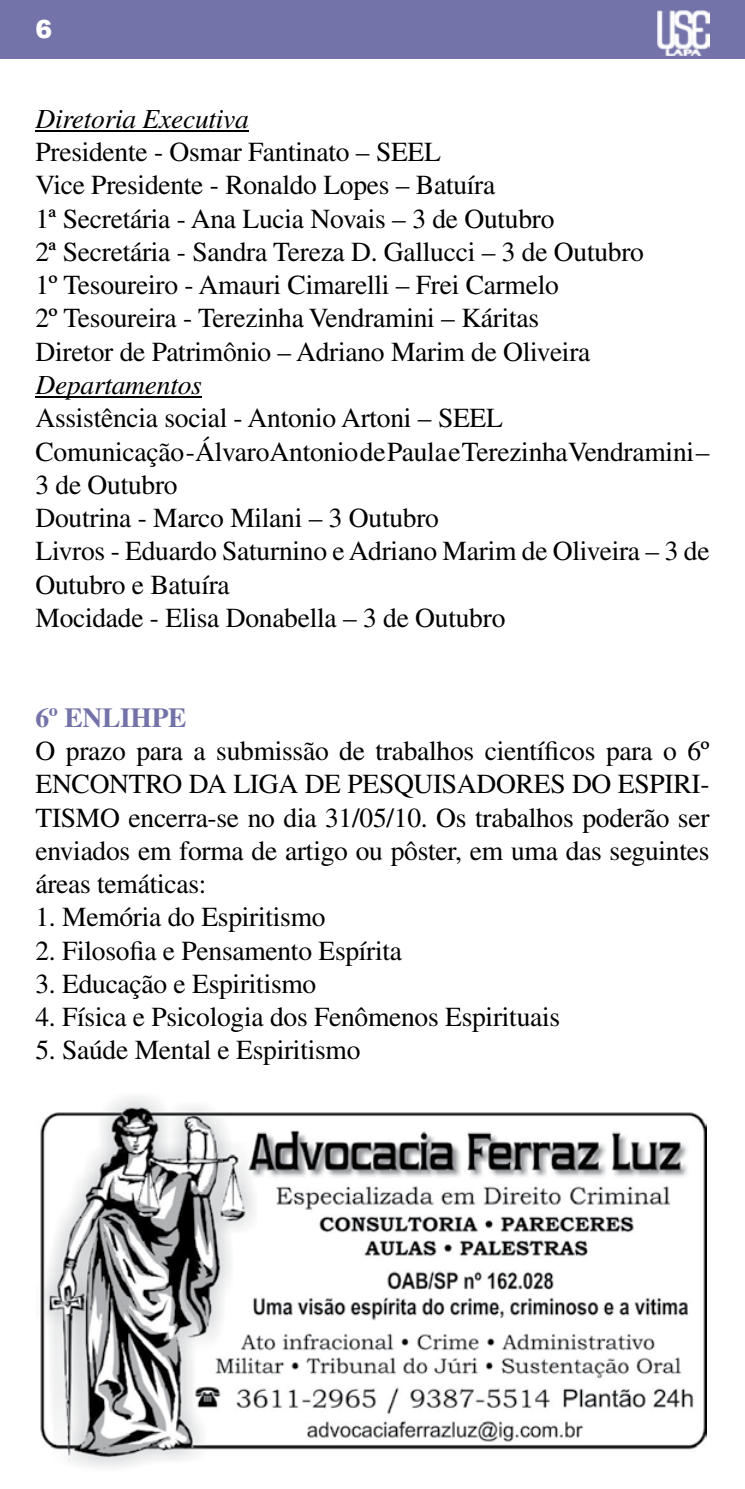
<style>
.page{position:relative;width:745px;height:1489px;background:#fff}
.page>*{position:absolute;margin:0;border:0;box-sizing:border-box;transform-origin:0 0}
.t1{font:27.5px/33.2px "Times";letter-spacing:-.01em;color:#000}
.t2{font:italic 27.5px "Times";letter-spacing:-.01em;color:#000}
.t3{font:700 27.5px "Times";letter-spacing:-.01em;color:#7473a9}
.t4{font:900 25px "Arial";color:#fff}
</style>
<div class="page">
<div style="left:0;top:0;width:744px;height:59px;background:#7473a9"></div>
<img style="left:657px;top:11px;width:52px;height:44px">
<hr style="left:35px;top:130px;width:214px;height:1px;background:#000">
<hr style="left:35px;top:396px;width:167px;height:1px;background:#000">
<img style="left:40px;top:1096px;width:666px;height:372px">
<p class="t4" style="left:35px;top:11px;width:18px">6</p>
<p class="t2" style="left:35px;top:104px;width:215px">Diretoria Executiva</p>
<p class="t1" style="left:35px;top:135px;width:609px">Presidente - Osmar Fantinato – SEEL<br>Vice Presidente - Ronaldo Lopes – Batuíra<br>1ª Secretária - Ana Lucia Novais – 3 de Outubro<br>2ª Secretária - Sandra Tereza D. Gallucci – 3 de Outubro 1º Tesoureiro - Amauri Cimarelli – Frei Carmelo<br>2º Tesoureira - Terezinha Vendramini – Káritas<br>Diretor de Patrimônio – Adriano Marim de Oliveira</p>
<p class="t2" style="left:35px;top:370px;width:168px">Departamentos</p>
<p class="t1" style="left:35px;top:401px;width:675px">Assistência social - Antonio Artoni – SEEL<br>Comunicação - Álvaro Antonio de Paula e Terezinha Vendramini – 3 de Outubro<br>Doutrina - Marco Milani – 3 Outubro<br>Livros - Eduardo Saturnino e Adriano Marim de Oliveira – 3 de Outubro e Batuíra<br>Mocidade - Elisa Donabella – 3 de Outubro</p>
<p class="t3" style="left:35px;top:701px;width:153px">6º ENLIHPE</p>
<p class="t1" style="left:35px;top:734px;width:675px;text-align:justify">O prazo para a submissão de trabalhos científicos para o 6º ENCONTRO DA LIGA DE PESQUISADORES DO ESPIRI-TISMO encerra-se no dia 31/05/10. Os trabalhos poderão ser enviados em forma de artigo ou pôster, em uma das seguintes áreas temáticas:</p>
<p class="t1" style="left:35px;top:900px;width:291px">1. Memória do Espiritismo</p>
<p class="t1" style="left:35px;top:933px;width:368px">2. Filosofia e Pensamento Espírita</p>
<p class="t1" style="left:35px;top:966px;width:282px">3. Educação e Espiritismo</p>
<p class="t1" style="left:35px;top:1000px;width:526px">4. Física e Psicologia dos Fenômenos Espirituais</p>
<p class="t1" style="left:35px;top:1033px;width:326px">5. Saúde Mental e Espiritismo</p>
</div>
